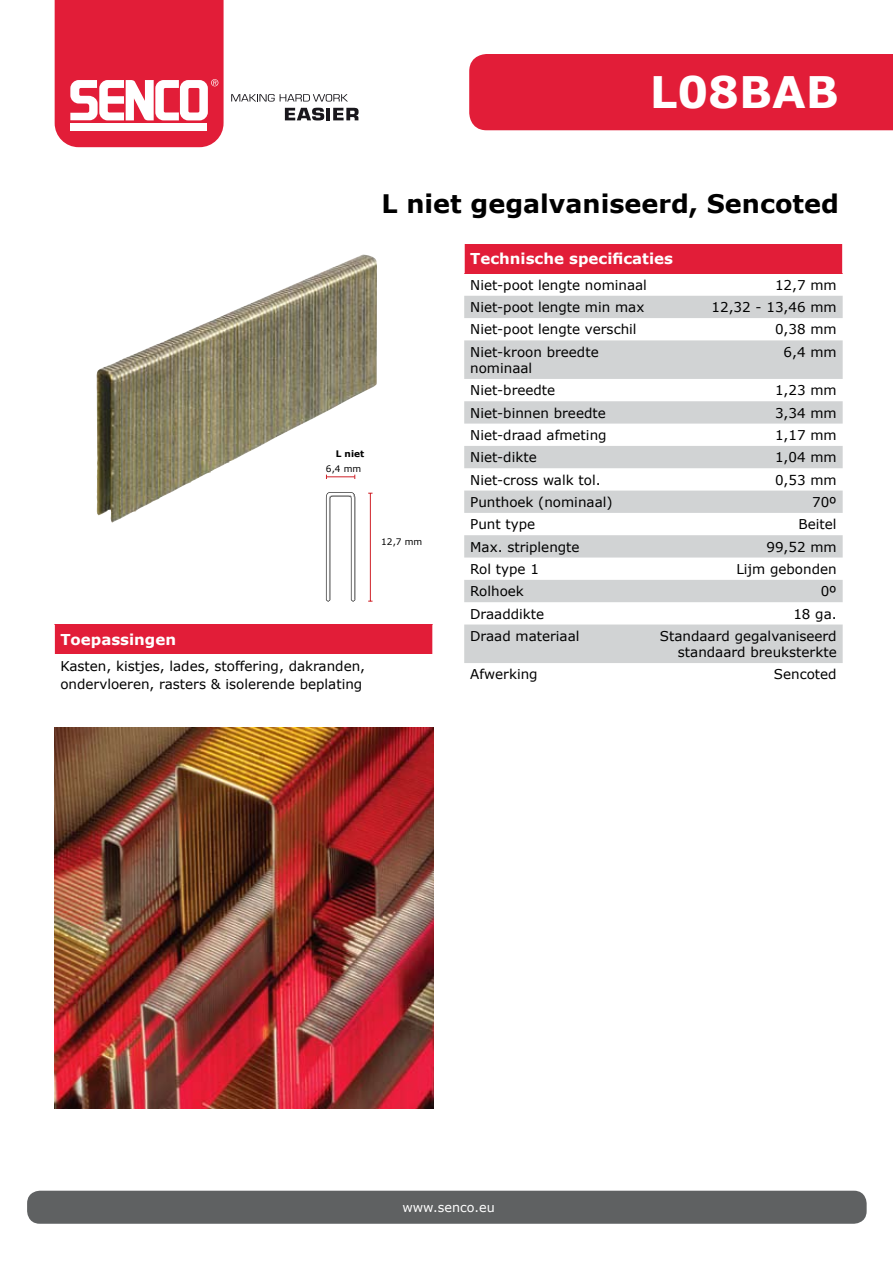
<style>
.page{position:relative;width:893px;height:1263px;background:#fff}
.page>*{position:absolute;margin:0;border:0;box-sizing:border-box;transform-origin:0 0}
.t1{font:700 43.5px "Verdana";color:#fff}
.t2{font:700 25.5px "Verdana";color:#000}
.t3{font:700 15px "Verdana";color:#fff}
.t4{font:13.5px/16.2px "Verdana";color:#000}
.t5{font:12.75px "Verdana";color:#fff}
.t6{font:9px "Verdana";color:#000}
.t7{font:700 9px "Verdana";color:#000}
</style>
<div class="page">
<div style="left:27px;top:1191px;width:840px;height:33px;background:#5f6162;border-radius:13px"></div>
<div style="left:464px;top:244px;width:379px;height:29px;background:#e21d38"></div>
<svg style="left:464px;top:296px;width:379px;height:367px;fill:#d1d3d4"></svg>
<svg style="left:464px;top:244px;width:1px;height:29px"></svg>
<svg style="left:842px;top:244px;width:1px;height:29px"></svg>
<img style="left:54px;top:728px;width:380px;height:381px">
<div style="left:54px;top:624px;width:379px;height:30px;background:#e21d38"></div>
<hr style="left:54px;top:624px;width:1px;height:30px;background:#fff">
<hr style="left:432px;top:624px;width:1px;height:30px;background:#fff">
<img style="left:96px;top:255px;width:281px;height:268px">
<svg style="left:326px;top:492px;width:29px;height:110px"></svg>
<svg style="left:326px;top:475px;width:29px;height:4px"></svg>
<hr style="left:370px;top:493px;width:1px;height:108px;background:#cf2128">
<svg style="left:231px;top:94px;width:117px;height:8px"></svg>
<svg style="left:285px;top:108px;width:74px;height:12px"></svg>
<svg style="left:55px;top:0;width:169px;height:147px"></svg>
<div style="left:469px;top:54px;width:424px;height:76px;background:#e21d38"></div>
<h1 class="t1" style="left:650px;top:64px;width:191px">L08BAB</h1>
<p class="t7" style="left:336px;top:448px;width:30px">L niet</p>
<p class="t6" style="left:326px;top:463px;width:37px">6,4 mm</p>
<p class="t3" style="left:60px;top:630px;width:117px">Toepassingen</p>
<p class="t4" style="left:60px;top:656px;width:306px;line-height:18px">Kasten, kistjes, lades, stoffering, dakranden, ondervloeren, rasters &amp; isolerende beplating</p>
<h2 class="t2" style="left:381px;top:187px;width:459px">L niet gegalvaniseerd, Sencoted</h2>
<p class="t6" style="left:381px;top:536px;width:43px">12,7 mm</p>
<p class="t3" style="left:470px;top:249px;width:204px">Technische specificaties</p>
<p class="t4" style="left:470px;top:277px;width:178px">Niet-poot lengte nominaal</p>
<p class="t4" style="left:775px;top:277px;width:63px">12,7 mm</p>
<p class="t4" style="left:470px;top:299px;width:176px">Niet-poot lengte min max</p>
<p class="t4" style="left:712px;top:299px;width:127px">12,32 - 13,46 mm</p>
<p class="t4" style="left:470px;top:321px;width:168px">Niet-poot lengte verschil</p>
<p class="t4" style="left:775px;top:321px;width:63px">0,38 mm</p>
<p class="t4" style="left:470px;top:344px;width:130px">Niet-kroon breedte nominaal</p>
<p class="t4" style="left:784px;top:344px;width:55px">6,4 mm</p>
<p class="t4" style="left:470px;top:382px;width:87px">Niet-breedte</p>
<p class="t4" style="left:775px;top:382px;width:63px">1,23 mm</p>
<p class="t4" style="left:470px;top:404px;width:137px">Niet-binnen breedte</p>
<p class="t4" style="left:775px;top:404px;width:63px">3,34 mm</p>
<p class="t4" style="left:470px;top:427px;width:138px">Niet-draad afmeting</p>
<p class="t4" style="left:775px;top:427px;width:63px">1,17 mm</p>
<p class="t4" style="left:470px;top:449px;width:68px">Niet-dikte</p>
<p class="t4" style="left:775px;top:449px;width:63px">1,04 mm</p>
<p class="t4" style="left:470px;top:471px;width:132px">Niet-cross walk tol.</p>
<p class="t4" style="left:775px;top:471px;width:63px">0,53 mm</p>
<p class="t4" style="left:470px;top:494px;width:144px">Punthoek (nominaal)</p>
<p class="t4" style="left:812px;top:494px;width:26px">70º</p>
<p class="t4" style="left:470px;top:516px;width:66px">Punt type</p>
<p class="t4" style="left:799px;top:516px;width:40px">Beitel</p>
<p class="t4" style="left:470px;top:538px;width:111px">Max. striplengte</p>
<p class="t4" style="left:766px;top:538px;width:72px">99,52 mm</p>
<p class="t4" style="left:470px;top:561px;width:70px">Rol type 1</p>
<p class="t4" style="left:736px;top:561px;width:102px">Lijm gebonden</p>
<p class="t4" style="left:470px;top:583px;width:55px">Rolhoek</p>
<p class="t4" style="left:821px;top:583px;width:17px">0º</p>
<p class="t4" style="left:470px;top:605px;width:76px">Draaddikte</p>
<p class="t4" style="left:793px;top:605px;width:45px">18 ga.</p>
<p class="t4" style="left:470px;top:628px;width:111px">Draad materiaal</p>
<p class="t4" style="left:660px;top:628px;width:178px;text-align:right">Standaard gegalvaniseerd standaard breuksterkte</p>
<p class="t4" style="left:470px;top:666px;width:69px">Afwerking</p>
<p class="t4" style="left:774px;top:666px;width:64px">Sencoted</p>
<p class="t5" style="left:402px;top:1199px;width:94px">www.senco.eu</p>
</div>
